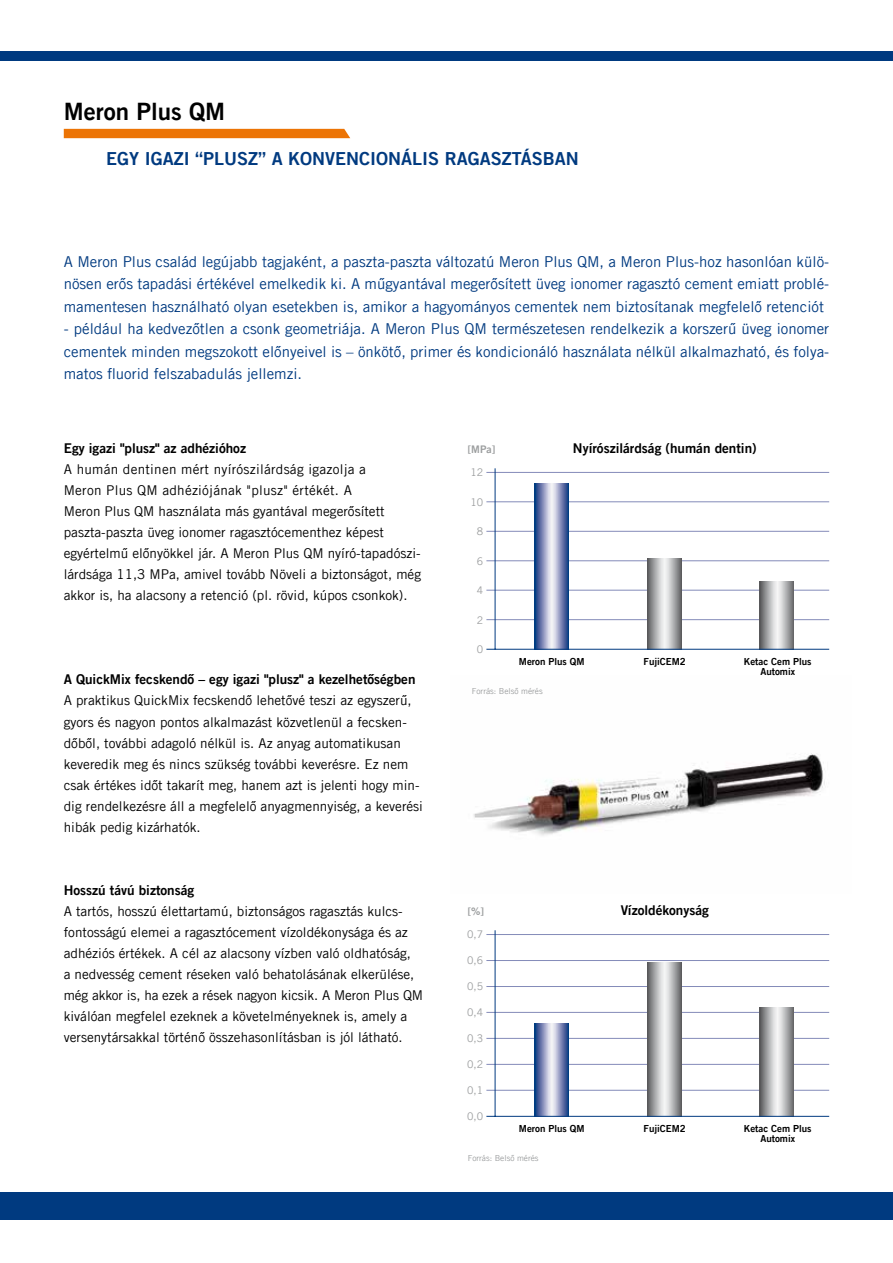
<style>
.page{position:relative;width:893px;height:1263px;background:#fff}
.page>*{position:absolute;margin:0;border:0;box-sizing:border-box;transform-origin:0 0}
.t1{font:24px "Trade Gothic LT Com Bd 2";color:#000}
.t2{font:18px "Trade Gothic LT Com Bd 2";color:#003a80}
.t3{font:15px/22.5px "Trade Gothic LT Com";color:#003a80;text-align:justify}
.t4{font:13.5px/21px "Trade Gothic LT Com";color:#000}
.t5{font:13.5px "Trade Gothic LT Com Bd 2";color:#000}
.t6{font:10.5px "Trade Gothic LT Com";color:#9c9e9f}
.t7{font:10.5px "Trade Gothic LT Com Bd 2";color:#9c9e9f}
.t8{font:9.75px/10.5px "Trade Gothic LT Com Bd 2";color:#000;text-align:center}
.t9{font:8.25px "Trade Gothic LT Com";color:#9c9e9f}
</style>
<div class="page">
<div style="left:0;top:1192px;width:893px;height:28px;background:#003a80"></div>
<div style="left:0;top:51px;width:893px;height:10px;background:#003a80"></div>
<img style="left:473px;top:753px;width:352px;height:83px">
<hr style="left:486px;top:619px;width:343px;height:1px;background:#848bb9">
<hr style="left:486px;top:590px;width:343px;height:1px;background:#848bb9">
<hr style="left:486px;top:560px;width:343px;height:1px;background:#848bb9">
<hr style="left:486px;top:531px;width:343px;height:1px;background:#848bb9">
<hr style="left:486px;top:501px;width:343px;height:1px;background:#848bb9">
<hr style="left:486px;top:472px;width:343px;height:1px;background:#848bb9">
<svg style="left:534px;top:483px;width:34px;height:166px;background:#8895bd"></svg>
<svg style="left:647px;top:558px;width:34px;height:91px;background:#afb0b1"></svg>
<svg style="left:760px;top:581px;width:34px;height:68px;background:#afb0b2"></svg>
<hr style="left:495px;top:468px;width:1px;height:181px;background:#003a80">
<hr style="left:486px;top:649px;width:343px;height:1px;background:#003a80">
<div style="left:64px;top:129px;width:286px;height:9px;background:#ec7405"></div>
<hr style="left:486px;top:1090px;width:343px;height:1px;background:#848bb9">
<hr style="left:486px;top:1064px;width:343px;height:1px;background:#848bb9">
<hr style="left:486px;top:1038px;width:343px;height:1px;background:#848bb9">
<hr style="left:486px;top:1012px;width:343px;height:1px;background:#848bb9">
<hr style="left:486px;top:986px;width:343px;height:1px;background:#848bb9">
<hr style="left:486px;top:960px;width:343px;height:1px;background:#848bb9">
<hr style="left:486px;top:934px;width:343px;height:1px;background:#848bb9">
<svg style="left:534px;top:1023px;width:34px;height:93px;background:#8895bd"></svg>
<svg style="left:647px;top:963px;width:34px;height:153px;background:#afb0b1"></svg>
<svg style="left:760px;top:1007px;width:34px;height:109px;background:#afb0b2"></svg>
<hr style="left:495px;top:930px;width:1px;height:186px;background:#003a80">
<hr style="left:486px;top:1116px;width:343px;height:1px;background:#003a80">
<h1 class="t1" style="left:64px;top:97px;width:163px">Meron Plus QM</h1>
<h2 class="t2" style="left:106px;top:147px;width:48px">EGY IGAZI</h2>
<h2 class="t2" style="left:195px;top:147px;width:118px">“PLUSZ” A KONV</h2>
<h2 class="t2" style="left:335px;top:147px;width:23px">ENCION</h2>
<h2 class="t2" style="left:401px;top:147px;width:21px">ÁLIS</h2>
<h2 class="t2" style="left:445px;top:147px;width:24px">RAGASZT</h2>
<h2 class="t2" style="left:521px;top:147px;width:47px">ÁSBAN</h2>
<p class="t3" style="left:64px;top:250px;width:767px">A Meron Plus család legújabb tagjaként, a paszta-paszta változatú Meron Plus QM, a Meron Plus-hoz hasonlóan külö&shy;nösen erős tapadási értékével emelkedik ki. A műgyantával megerősített üveg ionomer ragasztó cement emiatt problé&shy;mamentesen használható olyan esetekben is, amikor a hagyományos cementek nem biztosítanak megfelelő retenciót</p>
<p class="t3" style="left:64px;top:317px;width:767px">- például ha kedvezőtlen a csonk geometriája. A Meron Plus QM természetesen rendelkezik a korszerű üveg ionomer cementek minden megszokott előnyeivel is – önkötő, primer és kondicionáló használata nélkül alkalmazható, és folya&shy;matos fluorid felszabadulás jellemzi.</p>
<p class="t5" style="left:64px;top:440px;width:184px">Egy igazi "plusz" az adhézióhoz</p>
<p class="t4" style="left:64px;top:459px;width:359px">A humán dentinen mért nyírószilárdság igazolja a<br>Meron Plus QM adhéziójának "plusz" értékét. A<br>Meron Plus QM használata más gyantával megerősített paszta-paszta üveg ionomer ragasztócementhez képest egyértelmű előnyökkel jár. A Meron Plus QM nyíró-tapadószi&shy;lárdsága 11,3 MPa, amivel tovább Növeli a biztonságot, még akkor is, ha alacsony a retenció (pl. rövid, kúpos csonkok).</p>
<p class="t5" style="left:64px;top:671px;width:353px">A QuickMix fecskendő – egy igazi "plusz" a kezelhetőségben</p>
<p class="t4" style="left:64px;top:690px;width:361px">A praktikus QuickMix fecskendő lehetővé teszi az egyszerű, gyors és nagyon pontos alkalmazást közvetlenül a fecsken&shy;dőből, további adagoló nélkül is. Az anyag automatikusan keveredik meg és nincs szükség további keverésre. Ez nem csak értékes időt takarít meg, hanem azt is jelenti hogy min&shy;dig rendelkezésre áll a megfelelő anyagmennyiség, a keverési hibák pedig kizárhatók.</p>
<p class="t5" style="left:64px;top:881px;width:132px">Hosszú távú biztonság</p>
<p class="t4" style="left:64px;top:900px;width:361px">A tartós, hosszú élettartamú, biztonságos ragasztás kulcs&shy;fontosságú elemei a ragasztócement vízoldékonysága és az adhéziós értékek. A cél az alacsony vízben való oldhatóság,<br>a nedvesség cement réseken való behatolásának elkerülése, még akkor is, ha ezek a rések nagyon kicsik. A Meron Plus QM kiválóan megfelel ezeknek a követelményeknek is, amely a versenytársakkal történő összehasonlításban is jól látható.</p>
<p class="t7" style="left:468px;top:442px;width:29px">[MPa]</p>
<p class="t5" style="left:573px;top:440px;width:185px">Nyírószilárdság (humán dentin)</p>
<p class="t6" style="left:470px;top:466px;width:14px">12</p>
<p class="t6" style="left:470px;top:495px;width:14px">10</p>
<p class="t6" style="left:477px;top:525px;width:8px">8</p>
<p class="t6" style="left:477px;top:555px;width:8px">6</p>
<p class="t6" style="left:477px;top:584px;width:8px">4</p>
<p class="t6" style="left:477px;top:614px;width:8px">2</p>
<p class="t6" style="left:477px;top:643px;width:8px">0</p>
<p class="t8" style="left:519px;top:656px;width:67px">Meron Plus QM</p>
<p class="t8" style="left:644px;top:656px;width:44px">FujiCEM2</p>
<p class="t8" style="left:744px;top:656px;width:69px">Ketac Cem Plus<br>Automix</p>
<p class="t9" style="left:472px;top:686px;width:72px">Forrás: Belső mérés</p>
<p class="t7" style="left:468px;top:904px;width:18px">[%]</p>
<p class="t5" style="left:621px;top:902px;width:90px">Vízoldékonyság</p>
<p class="t6" style="left:467px;top:928px;width:18px">0,7</p>
<p class="t6" style="left:467px;top:954px;width:18px">0,6</p>
<p class="t6" style="left:467px;top:980px;width:18px">0,5</p>
<p class="t6" style="left:467px;top:1006px;width:18px">0,4</p>
<p class="t6" style="left:467px;top:1032px;width:18px">0,3</p>
<p class="t6" style="left:467px;top:1058px;width:18px">0,2</p>
<p class="t6" style="left:467px;top:1084px;width:18px">0,1</p>
<p class="t6" style="left:467px;top:1110px;width:18px">0,0</p>
<p class="t8" style="left:519px;top:1123px;width:67px">Meron Plus QM</p>
<p class="t8" style="left:644px;top:1123px;width:44px">FujiCEM2</p>
<p class="t8" style="left:744px;top:1123px;width:69px">Ketac Cem Plus<br>Automix</p>
<p class="t9" style="left:468px;top:1153px;width:72px">Forrás: Belső mérés</p>
</div>
